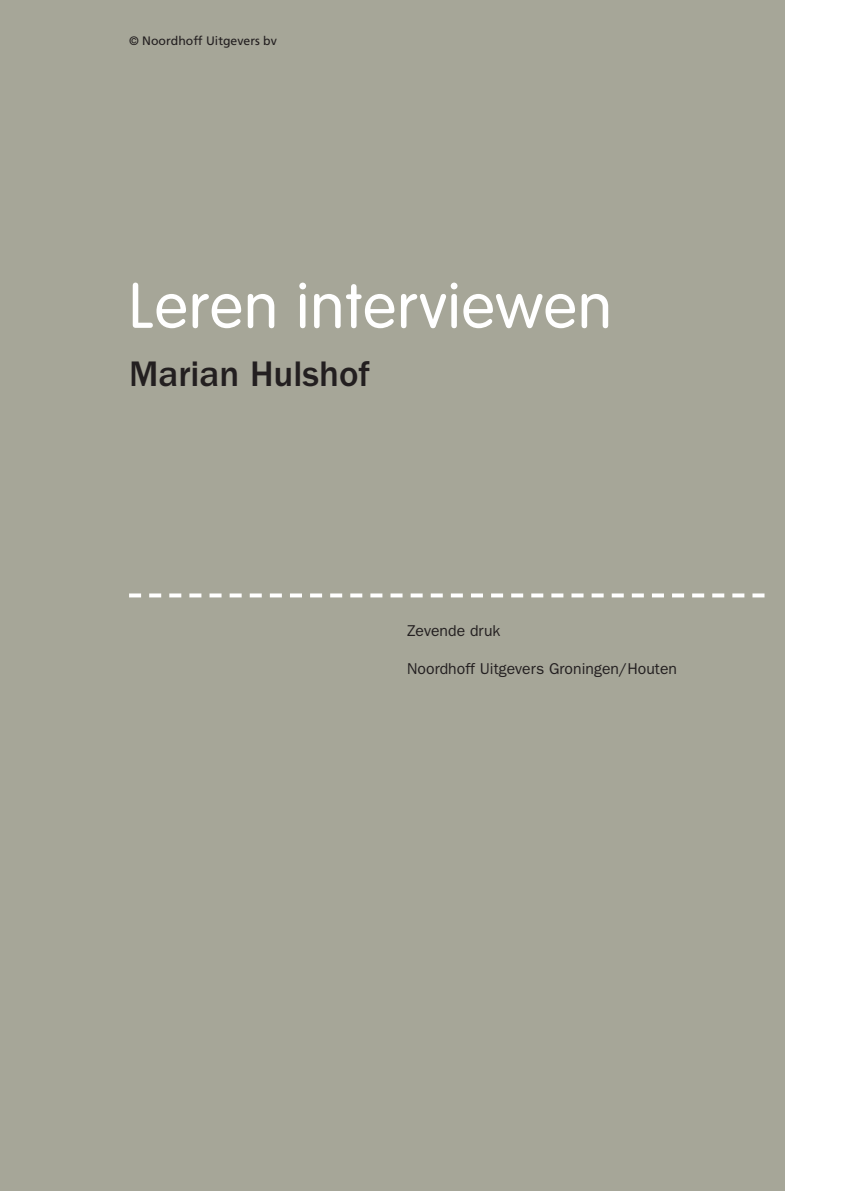
<style>
.page{position:relative;width:844px;height:1191px;background:#fff}
.page>*{position:absolute;margin:0;border:0;box-sizing:border-box;transform-origin:0 0}
.t1{font:300 63px "VAG Rounded Std";letter-spacing:.02em;color:#fff}
.t2{font:500 36.75px "ITC Franklin Gothic Std";color:#231f20}
.t3{font:15.75px "ITC Franklin Gothic Std";letter-spacing:.005em;color:#231f20}
.t4{font:12.25px "Frutiger LT Std";color:#231f20}
</style>
<div class="page">
<div style="left:0;top:0;width:784px;height:1191px;background:#a6a698"></div>
<svg style="left:129px;top:593px;width:635px;height:4px"></svg>
<p class="t4" style="left:129px;top:35px;width:149px">© Noordhoff Uitgevers bv</p>
<h1 class="t1" style="left:129px;top:279px;width:484px">Leren interviewen</h1>
<h2 class="t2" style="left:129px;top:359px;width:242px">Marian Hulshof</h2>
<p class="t3" style="left:407px;top:624px;width:95px">Zevende druk</p>
<p class="t3" style="left:407px;top:663px;width:271px">Noordhoff Uitgevers Groningen/Houten</p>
</div>
